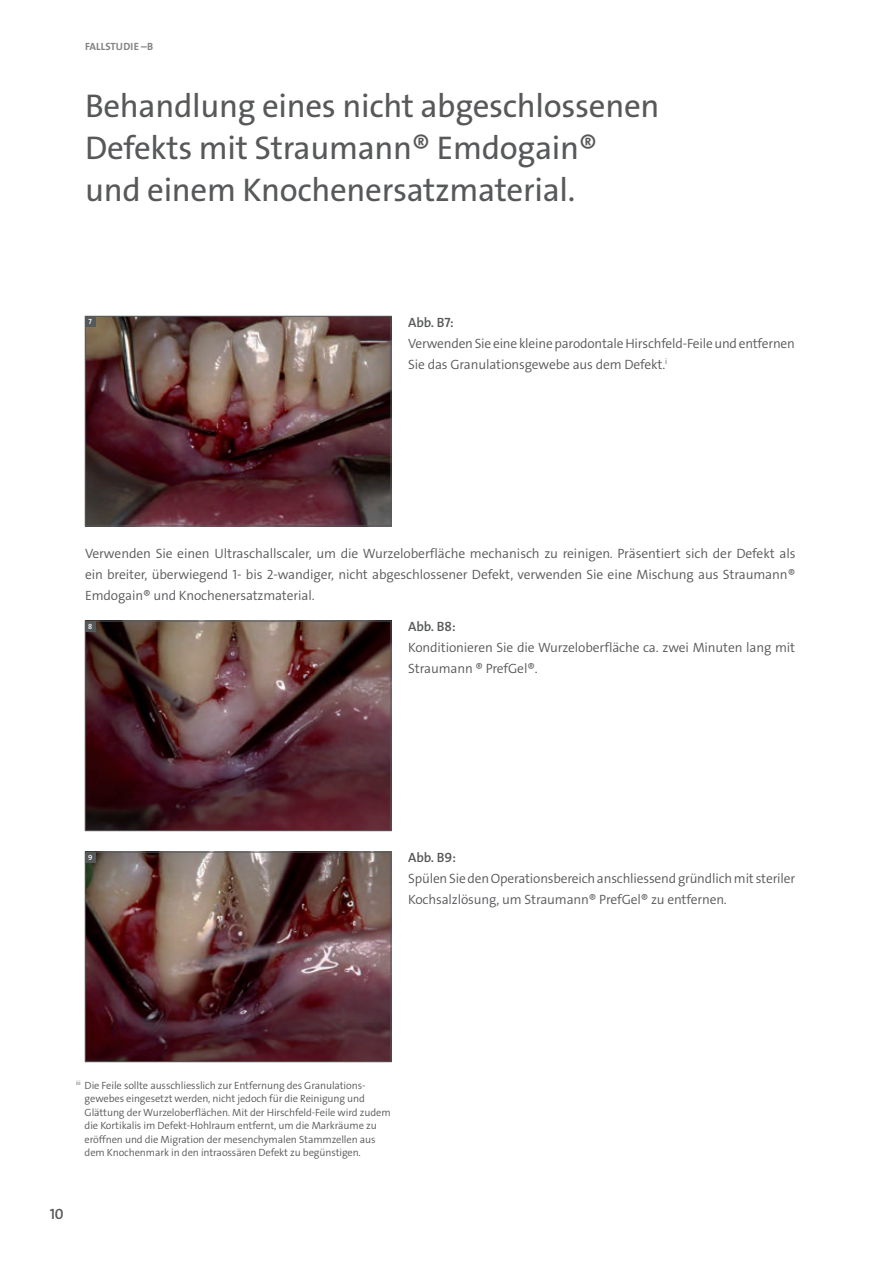
<style>
.page{position:relative;width:893px;height:1263px;background:#fff}
.page>*{position:absolute;margin:0;border:0;box-sizing:border-box;transform-origin:0 0}
.t1{font:33px/42px "The Sans LP5 Plain";letter-spacing:-.01em;color:#57585a}
.Copy{font:15px "The Sans LP6 Se Bld";color:#57585a}
.Copy-2{font:13.5px/21px "The Sans LP4 Se Lig";letter-spacing:-.01em;color:#57585a}
.Copy_Subtitle{font:13.5px "The Sans LP6 Se Bld";letter-spacing:-.01em;color:#57585a}
.t2{font:10.5px/13.5px "The Sans LP4 Se Lig";letter-spacing:-.01em;color:#57585a}
.Disclaimer{font:10.5px "The Sans LP7 Bld";letter-spacing:.015em;color:#808285}
.t3{font:7.5px "The Sans LP6 Se Bld";color:#fff}
</style>
<div class="page">
<img style="left:87px;top:318px;width:302px;height:206px">
<div style="left:85px;top:316px;width:306px;height:210px;border:1px solid #57585a"></div>
<div style="left:85px;top:316px;width:11px;height:11px;background:#57585a"></div>
<img style="left:87px;top:623px;width:302px;height:206px">
<div style="left:85px;top:621px;width:306px;height:210px;border:1px solid #57585a"></div>
<div style="left:85px;top:621px;width:11px;height:10px;background:#57585a"></div>
<img style="left:87px;top:854px;width:302px;height:206px">
<div style="left:85px;top:852px;width:306px;height:210px;border:1px solid #57585a"></div>
<div style="left:85px;top:852px;width:11px;height:10px;background:#57585a"></div>
<p class="Disclaimer" style="left:85px;top:40px;width:70px">FALLSTUDIE –B</p>
<p class="t1" style="left:85px;top:85px;width:576px">Behandlung eines nicht abgeschlossenen<br>Defekts mit Straumann® Emdogain® und einem Knochenersatzmaterial.</p>
<p class="t3" style="left:89px;top:317px;width:5px">7</p>
<p class="Copy_Subtitle" style="left:408px;top:313px;width:47px">Abb. B7:</p>
<p class="Copy-2" style="left:408px;top:333px;width:388px">Verwenden Sie eine kleine parodontale Hirschfeld-Feile und entfernen<br>Sie das Granulationsgewebe aus dem Defekt.<sup>i</sup></p>
<p class="Copy-2" style="left:85px;top:543px;width:712px;text-align:justify">Verwenden Sie einen Ultraschallscaler, um die Wurzeloberfläche mechanisch zu reinigen. Präsentiert sich der Defekt als ein breiter, überwiegend 1- bis 2-wandiger, nicht abgeschlossener Defekt, verwenden Sie eine Mischung aus Straumann® Emdogain® und Knochenersatzmaterial.</p>
<p class="Copy_Subtitle" style="left:408px;top:618px;width:49px">Abb. B8:</p>
<p class="Copy-2" style="left:408px;top:637px;width:388px">Konditionieren Sie die Wurzeloberfläche ca. zwei Minuten lang mit<br>Straumann ® PrefGel®.</p>
<p class="t3" style="left:88px;top:621px;width:6px">8</p>
<p class="t3" style="left:88px;top:852px;width:6px">9</p>
<p class="Copy_Subtitle" style="left:408px;top:849px;width:49px">Abb. B9:</p>
<p class="Copy-2" style="left:408px;top:868px;width:388px">Spülen Sie den Operationsbereich anschliessend gründlich mit steriler<br>Kochsalzlösung, um Straumann® PrefGel® zu entfernen.</p>
<p class="t2" style="left:85px;top:1078px;width:307px;text-indent:-9px"><sup>iii</sup> Die Feile sollte ausschliesslich zur Entfernung des Granulations&shy;gewebes eingesetzt werden, nicht jedoch für die Reinigung und Glättung der Wurzeloberflächen. Mit der Hirschfeld-Feile wird zudem die Kortikalis im Defekt-Hohlraum entfernt, um die Markräume zu eröffnen und die Migration der mesenchymalen Stammzellen aus dem Knochenmark in den intraossären Defekt zu begünstigen.</p>
<p class="Copy" style="left:50px;top:1204px;width:15px">10</p>
</div>
